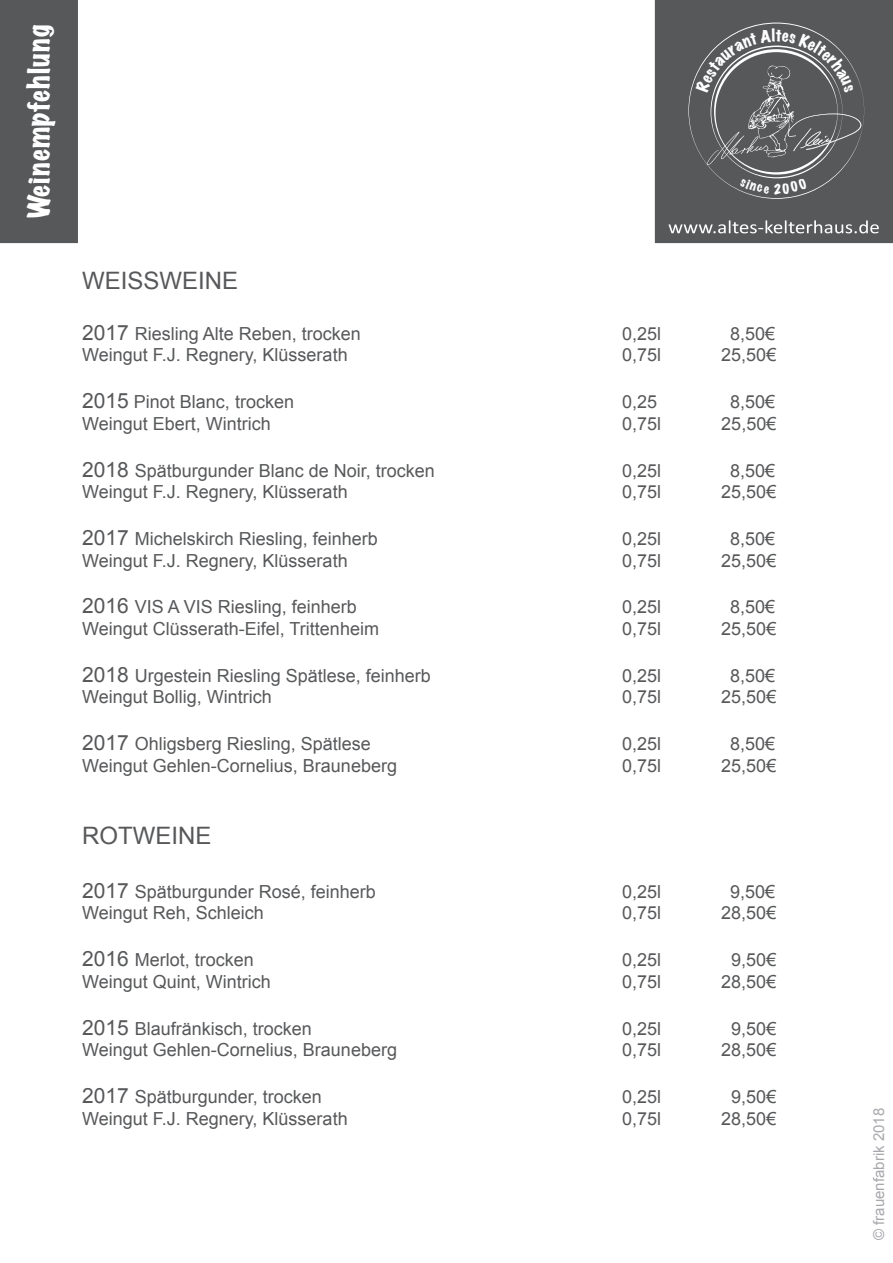
<style>
.page{position:relative;width:893px;height:1263px;background:#fff}
.page>*{position:absolute;margin:0;border:0;box-sizing:border-box;transform-origin:0 0}
.t1{font:expanded 27px "Marker Felt";letter-spacing:.035em;color:#fff}
.t2{font:24px "Arial";color:#57585a}
.t3{font:18px "Arial";color:#57585a}
.t4{font:15px "Arial";color:#a8a9ad}
.s1{font-size:21px}
</style>
<div class="page">
<div style="left:1px;top:1px;width:76px;height:241px;background:#57585a"></div>
<div style="left:0;top:0;width:78px;height:243px;border:2px solid #57585a"></div>
<div style="left:656px;top:1px;width:236px;height:241px;background:#57585a"></div>
<div style="left:655px;top:0;width:238px;height:243px;border:2px solid #57585a"></div>
<svg style="left:669px;top:220px;width:210px;height:13px"></svg>
<svg style="left:688px;top:23px;width:176px;height:176px"></svg>
<h1 class="t1" style="left:17px;top:218px;width:195px;rotate:-90deg">Weinempfehlung</h1>
<h2 class="t2" style="left:82px;top:265px;width:158px">WEISSWEINE</h2>
<p class="t3" style="left:82px;top:322px;width:280px"><span class="s1">2017</span> Riesling Alte Reben, trocken</p>
<p class="t3" style="left:622px;top:322px;width:41px">0,25l</p>
<p class="t3" style="left:730px;top:322px;width:47px">8,50€</p>
<p class="t3" style="left:82px;top:343px;width:267px">Weingut F.J. Regnery, Klüsserath</p>
<p class="t3" style="left:622px;top:343px;width:41px">0,75l</p>
<p class="t3" style="left:721px;top:343px;width:57px">25,50€</p>
<p class="t3" style="left:82px;top:390px;width:213px"><span class="s1">2015</span> Pinot Blanc, trocken</p>
<p class="t3" style="left:622px;top:390px;width:37px">0,25</p>
<p class="t3" style="left:730px;top:390px;width:47px">8,50€</p>
<p class="t3" style="left:82px;top:412px;width:190px">Weingut Ebert, Wintrich</p>
<p class="t3" style="left:622px;top:412px;width:41px">0,75l</p>
<p class="t3" style="left:721px;top:412px;width:57px">25,50€</p>
<p class="t3" style="left:82px;top:458px;width:354px"><span class="s1">2018</span> Spätburgunder Blanc de Noir, trocken</p>
<p class="t3" style="left:622px;top:458px;width:41px">0,25l</p>
<p class="t3" style="left:730px;top:458px;width:47px">8,50€</p>
<p class="t3" style="left:82px;top:480px;width:267px">Weingut F.J. Regnery, Klüsserath</p>
<p class="t3" style="left:622px;top:480px;width:41px">0,75l</p>
<p class="t3" style="left:721px;top:480px;width:57px">25,50€</p>
<p class="t3" style="left:82px;top:527px;width:297px"><span class="s1">2017</span> Michelskirch Riesling, feinherb</p>
<p class="t3" style="left:622px;top:527px;width:41px">0,25l</p>
<p class="t3" style="left:730px;top:527px;width:47px">8,50€</p>
<p class="t3" style="left:82px;top:548px;width:267px">Weingut F.J. Regnery, Klüsserath</p>
<p class="t3" style="left:622px;top:548px;width:41px">0,75l</p>
<p class="t3" style="left:721px;top:548px;width:57px">25,50€</p>
<p class="t3" style="left:82px;top:595px;width:276px"><span class="s1">2016</span> VIS A VIS Riesling, feinherb</p>
<p class="t3" style="left:622px;top:595px;width:41px">0,25l</p>
<p class="t3" style="left:730px;top:595px;width:47px">8,50€</p>
<p class="t3" style="left:82px;top:617px;width:298px">Weingut Clüsserath-Eifel, Trittenheim</p>
<p class="t3" style="left:622px;top:617px;width:41px">0,75l</p>
<p class="t3" style="left:721px;top:617px;width:57px">25,50€</p>
<p class="t3" style="left:82px;top:664px;width:350px"><span class="s1">2018</span> Urgestein Riesling Spätlese, feinherb</p>
<p class="t3" style="left:622px;top:664px;width:41px">0,25l</p>
<p class="t3" style="left:730px;top:664px;width:47px">8,50€</p>
<p class="t3" style="left:82px;top:685px;width:191px">Weingut Bollig, Wintrich</p>
<p class="t3" style="left:622px;top:685px;width:41px">0,75l</p>
<p class="t3" style="left:721px;top:685px;width:57px">25,50€</p>
<p class="t3" style="left:82px;top:732px;width:290px"><span class="s1">2017</span> Ohligsberg Riesling, Spätlese</p>
<p class="t3" style="left:622px;top:732px;width:41px">0,25l</p>
<p class="t3" style="left:730px;top:732px;width:47px">8,50€</p>
<p class="t3" style="left:82px;top:754px;width:316px">Weingut Gehlen-Cornelius, Brauneberg</p>
<p class="t3" style="left:622px;top:754px;width:41px">0,75l</p>
<p class="t3" style="left:721px;top:754px;width:57px">25,50€</p>
<h2 class="t2" style="left:82px;top:820px;width:131px">ROTWEINE</h2>
<p class="t3" style="left:82px;top:880px;width:295px"><span class="s1">2017</span> Spätburgunder Rosé, feinherb</p>
<p class="t3" style="left:622px;top:880px;width:41px">0,25l</p>
<p class="t3" style="left:730px;top:880px;width:47px">9,50€</p>
<p class="t3" style="left:82px;top:901px;width:183px">Weingut Reh, Schleich</p>
<p class="t3" style="left:622px;top:901px;width:41px">0,75l</p>
<p class="t3" style="left:721px;top:901px;width:57px">28,50€</p>
<p class="t3" style="left:82px;top:948px;width:173px"><span class="s1">2016</span> Merlot, trocken</p>
<p class="t3" style="left:622px;top:948px;width:41px">0,25l</p>
<p class="t3" style="left:731px;top:948px;width:47px">9,50€</p>
<p class="t3" style="left:82px;top:970px;width:190px">Weingut Quint, Wintrich</p>
<p class="t3" style="left:622px;top:970px;width:41px">0,75l</p>
<p class="t3" style="left:721px;top:970px;width:57px">28,50€</p>
<p class="t3" style="left:82px;top:1016px;width:231px"><span class="s1">2015</span> Blaufränkisch, trocken</p>
<p class="t3" style="left:622px;top:1016px;width:41px">0,25l</p>
<p class="t3" style="left:731px;top:1016px;width:47px">9,50€</p>
<p class="t3" style="left:82px;top:1038px;width:316px">Weingut Gehlen-Cornelius, Brauneberg</p>
<p class="t3" style="left:622px;top:1038px;width:41px">0,75l</p>
<p class="t3" style="left:721px;top:1038px;width:57px">28,50€</p>
<p class="t3" style="left:82px;top:1085px;width:241px"><span class="s1">2017</span> Spätburgunder, trocken</p>
<p class="t3" style="left:622px;top:1085px;width:41px">0,25l</p>
<p class="t3" style="left:731px;top:1085px;width:47px">9,50€</p>
<p class="t3" style="left:82px;top:1106px;width:267px">Weingut F.J. Regnery, Klüsserath</p>
<p class="t3" style="left:622px;top:1106px;width:41px">0,75l</p>
<p class="t3" style="left:721px;top:1106px;width:57px">28,50€</p>
<p class="t4" style="left:869px;top:1240px;width:133px;rotate:-90deg">© frauenfabrik 2018</p>
</div>
